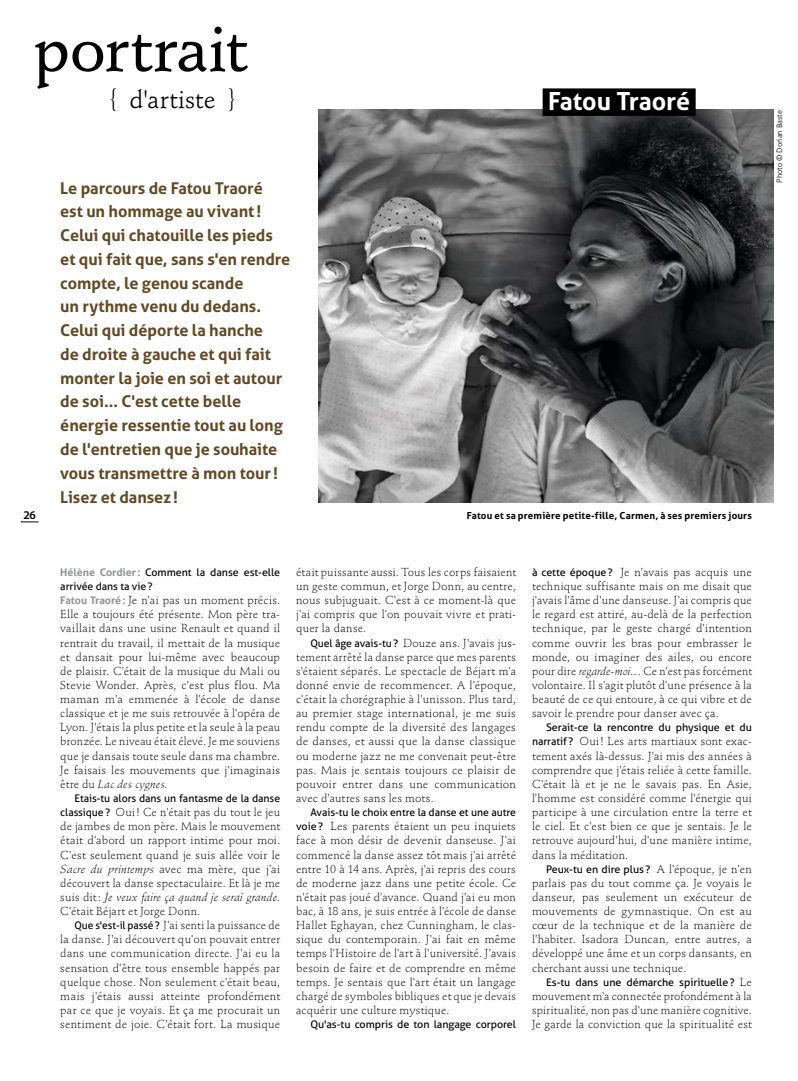
<style>
.page{position:relative;width:798px;height:1081px;background:#fff}
.page>*{position:absolute;margin:0;border:0;box-sizing:border-box;transform-origin:0 0}
.t1{font:500 63.75px "Stempel Schneidler Std";letter-spacing:-.015em;color:#000}
.t2{font:25px "Stempel Schneidler Std";letter-spacing:.01em;color:#000}
.t3{font:700 25px "Aller";letter-spacing:-.005em;color:#fff}
.t4{font:700 16.25px/23.8px "Aller";letter-spacing:-.005em;color:#634924}
.t5{font:600 11.88px "Myriad Pro";color:#000}
.t6{font:300 11.5px/14.1px "Stempel Schneidler Std";letter-spacing:.015em;color:#000;text-align:justify}
.t7{font:10.5px/14.1px "Aller";letter-spacing:-.005em;color:#000}
.t8{font:700 9.75px "Aller";letter-spacing:.015em;color:#000}
.t9{font:300 7.5px "Aller";color:#000}
.s1{font-weight:700;color:#929395}
.s2{font-family:"Aller";font-weight:700;font-size:10.5px;color:#929395}
.s3{font-style:italic}
.s4{font-family:"Aller";font-weight:400;font-size:10.5px}
.s5{font-family:"Stempel Schneidler Std";font-weight:300;font-size:11.5px}
</style>
<div class="page">
<svg style="left:21px;top:521px;width:17px;height:1px"></svg>
<img style="left:318px;top:110px;width:454px;height:393px">
<div style="left:542px;top:88px;width:153px;height:28px;background:#000"></div>
<h1 class="t1" style="left:34px;top:11px;width:215px">portrait</h1>
<h2 class="t2" style="left:110px;top:84px;width:127px">{ d'artiste }</h2>
<p class="t5" style="left:23px;top:508px;width:14px">26</p>
<p class="t4" style="left:60px;top:176px;width:231px">Le parcours de Fatou Traoré<br>est un hommage au vivant!<br>Celui qui chatouille les pieds et qui fait que, sans s'en rendre compte, le genou scande<br>un rythme venu du dedans.<br>Celui qui déporte la hanche<br>de droite à gauche et qui fait monter la joie en soi et autour de soi... C'est cette belle énergie ressentie tout au long de l'entretien que je souhaite vous transmettre à mon tour !<br>Lisez et dansez!</p>
<h2 class="t3" style="left:548px;top:85px;width:143px">Fatou Traoré</h2>
<p class="t8" style="left:466px;top:510px;width:286px">Fatou et sa première petite-fille, Carmen, à ses premiers jours</p>
<p class="t7" style="left:60px;top:565px;width:221px"><span class="s1">Hélène Cordier :</span> Comment la danse est-elle arrivée dans ta vie?</p>
<p class="t6" style="left:60px;top:593px;width:221px"><span class="s2">Fatou Traoré:</span> Je n'ai pas un moment précis.<br>Elle a toujours été présente. Mon père tra&shy;vaillait dans une usine Renault et quand il rentrait du travail, il mettait de la musique et dansait pour lui-même avec beaucoup de plaisir. C'était de la musique du Mali ou Stevie Wonder. Après, c'est plus flou. Ma maman m'a emmenée à l'école de danse classique et je me suis retrouvée à l'opéra de Lyon. J'étais la plus petite et la seule à la peau bronzée. Le niveau était élevé. Je me souviens que je dansais toute seule dans ma chambre.<br>Je faisais les mouvements que j'imaginais être du <span class="s3">Lac des cygnes</span>.</p>
<p class="t7" style="left:74px;top:791px;width:207px">Etais-tu alors dans un fantasme de la danse</p>
<p class="t6" style="left:60px;top:805px;width:221px"><span class="s4">classique?</span> Oui! Ce n'était pas du tout le jeu de jambes de mon père. Mais le mouvement était d'abord un rapport intime pour moi.<br>C'est seulement quand je suis allée voir le <span class="s3">Sacre du printemps</span> avec ma mère, que j'ai découvert la danse spectaculaire. Et là je me suis dit: <span class="s3">Je veux faire ça quand je serai grande</span>.<br>C'était Béjart et Jorge Donn.</p>
<p class="t6" style="left:60px;top:918px;width:221px;text-indent:14px"><span class="s4">Que s'est-il passé?</span> J'ai senti la puissance de la danse. J'ai découvert qu'on pouvait entrer dans une communication directe. J'ai eu la sensation d'être tous ensemble happés par quelque chose. Non seulement c'était beau, mais j'étais aussi atteinte profondément par ce que je voyais. Et ça me procurait un sentiment de joie. C'était fort. La musique</p>
<p class="t6" style="left:296px;top:565px;width:221px">était puissante aussi. Tous les corps faisaient un geste commun, et Jorge Donn, au centre, nous subjuguait. C'est à ce moment-là que j'ai compris que l'on pouvait vivre et prati&shy;quer la danse.</p>
<p class="t6" style="left:296px;top:636px;width:221px;text-indent:14px"><span class="s4">Quel âge avais-tu?</span> Douze ans. J'avais jus&shy;tement arrêté la danse parce que mes parents s'étaient séparés. Le spectacle de Béjart m'a donné envie de recommencer. A l'époque, c'était la chorégraphie à l'unisson. Plus tard, au premier stage international, je me suis rendu compte de la diversité des langages de danses, et aussi que la danse classique ou moderne jazz ne me convenait peut-être pas. Mais je sentais toujours ce plaisir de pouvoir entrer dans une communication avec d'autres sans les mots.</p>
<p class="t7" style="left:310px;top:805px;width:207px">Avais-tu le choix entre la danse et une autre</p>
<p class="t6" style="left:296px;top:819px;width:221px"><span class="s4">voie?</span> Les parents étaient un peu inquiets face à mon désir de devenir danseuse. J'ai commencé la danse assez tôt mais j'ai arrêté entre 10 à 14 ans. Après, j'ai repris des cours de moderne jazz dans une petite école. Ce n'était pas joué d'avance. Quand j'ai eu mon bac, à 18 ans, je suis entrée à l'école de danse Hallet Eghayan, chez Cunningham, le clas&shy;sique du contemporain. J'ai fait en même temps l'Histoire de l'art à l'université. J'avais besoin de faire et de comprendre en même temps. Je sentais que l'art était un langage chargé de symboles bibliques et que je devais acquérir une culture mystique.</p>
<p class="t7" style="left:310px;top:1017px;width:207px">Qu'as-tu compris de ton langage corporel</p>
<p class="t6" style="left:531px;top:565px;width:221px"><span class="s4">à cette époque?</span> Je n'avais pas acquis une technique suffisante mais on me disait que j'avais l'âme d'une danseuse. J'ai compris que le regard est attiré, au-delà de la perfection technique, par le geste chargé d'intention comme ouvrir les bras pour embrasser le monde, ou imaginer des ailes, ou encore pour dire <span class="s3">regarde-moi</span>… Ce n'est pas forcément volontaire. Il s'agit plutôt d'une présence à la beauté de ce qui entoure, à ce qui vibre et de savoir le prendre pour danser avec ça.</p>
<p class="t7" style="left:546px;top:720px;width:207px">Serait-ce la rencontre du physique et du</p>
<p class="t6" style="left:531px;top:734px;width:221px"><span class="s4">narratif?</span> Oui! Les arts martiaux sont exac&shy;tement axés là-dessus. J'ai mis des années à comprendre que j'étais reliée à cette famille.<br>C'était là et je ne le savais pas. En Asie, l'homme est considéré comme l'énergie qui participe à une circulation entre la terre et le ciel. Et c'est bien ce que je sentais. Je le retrouve aujourd'hui, d'une manière intime, dans la méditation.</p>
<p class="t7" style="left:546px;top:862px;width:207px">Peux-tu en dire plus? <span class="s5">A l'époque, je n'en</span></p>
<p class="t6" style="left:531px;top:876px;width:221px">parlais pas du tout comme ça. Je voyais le danseur, pas seulement un exécuteur de mouvements de gymnastique. On est au cœur de la technique et de la manière de l'habiter. Isadora Duncan, entre autres, a développé une âme et un corps dansants, en cherchant aussi une technique.</p>
<p class="t7" style="left:546px;top:975px;width:207px">Es-tu dans une démarche spirituelle? <span class="s5">Le</span></p>
<p class="t6" style="left:531px;top:989px;width:221px">mouvement m'a connectée profondément à la spiritualité, non pas d'une manière cognitive.<br>Je garde la conviction que la spiritualité est</p>
<p class="t9" style="left:774px;top:182px;width:74px;rotate:-90deg">Photo © Dorian Baste</p>
</div>
